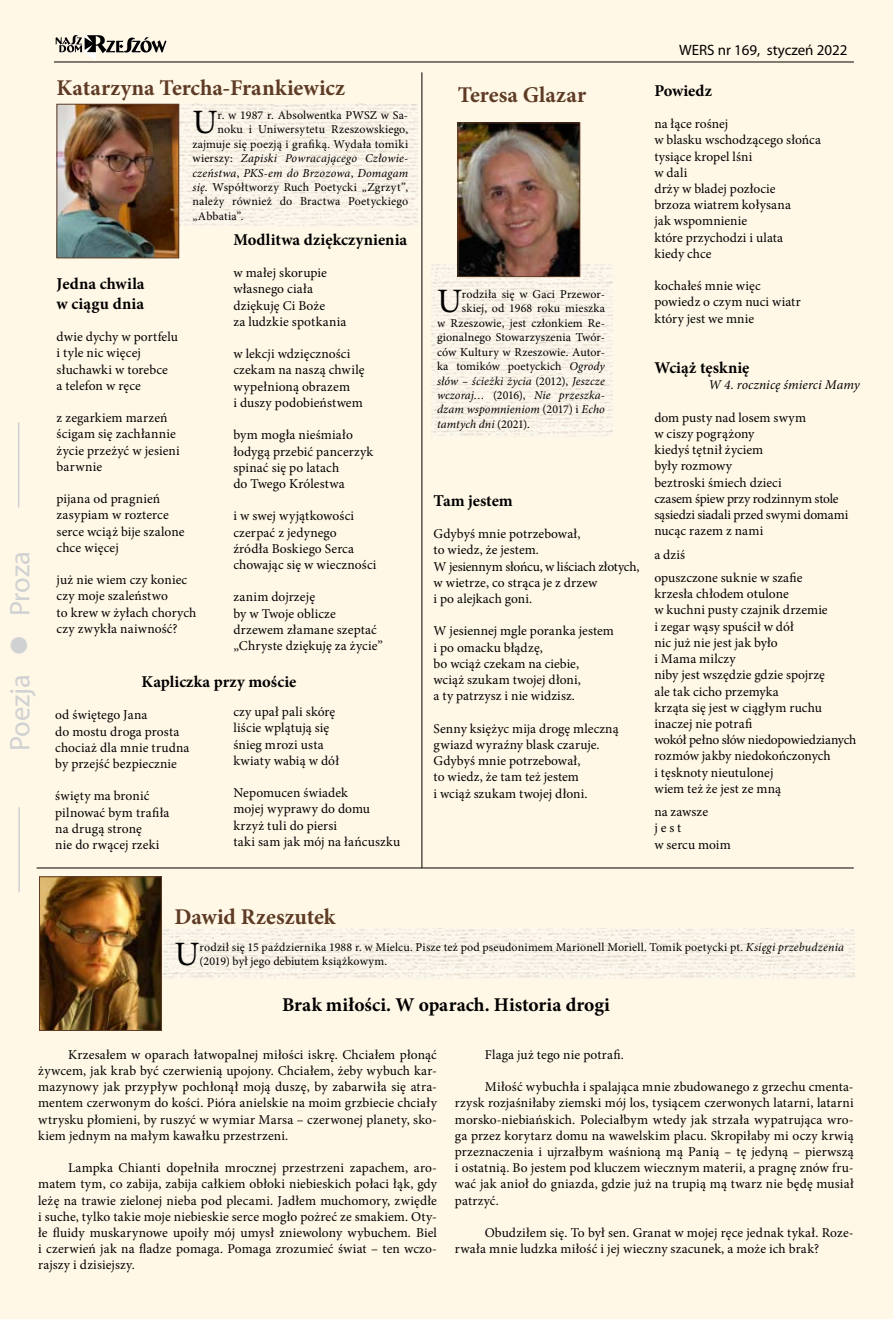
<style>
.page{position:relative;width:893px;height:1319px;background:#fff}
.page>*{position:absolute;margin:0;border:0;box-sizing:border-box;transform-origin:0 0}
.t1{font:34.2px "Minion Pro";color:#000}
.t2{font:28.5px "Myriad Pro";letter-spacing:-.005em;color:#d0d1d2}
.t3{font:700 22.5px "Minion Pro";color:#5e3b24}
.t4{font:700 19.5px "Minion Pro";color:#000}
.t5{font:700 16.5px/19.8px "Minion Pro";letter-spacing:.005em;color:#000}
.t6{font:15px "Myriad Pro";color:#000}
.t7{font:13.5px/16.2px "Minion Pro";letter-spacing:.005em;color:#000}
.t8{font:italic 13.5px "Minion Pro";letter-spacing:.005em;color:#000}
.t9{font:12px/14.4px "Minion Pro";letter-spacing:.01em;color:#000}
.t10{font:italic 12px "Minion Pro";letter-spacing:.01em;color:#000}
.s1{font-style:normal}
.s2{font-style:italic}
</style>
<div class="page">
<div style="left:0;top:0;width:893px;height:1318px;background:#fff8e7"></div>
<img style="left:179px;top:104px;width:238px;height:122px">
<img style="left:432px;top:264px;width:180px;height:173px">
<img style="left:162px;top:928px;width:693px;height:50px">
<img style="left:41px;top:878px;width:119px;height:150px">
<div style="left:39px;top:876px;width:123px;height:154px;border:1px solid #5e3b24"></div>
<img style="left:460px;top:125px;width:118px;height:150px">
<div style="left:458px;top:123px;width:122px;height:154px;border:1px solid #5e3b24"></div>
<hr style="left:37px;top:867px;width:817px;height:1px;background:#000">
<hr style="left:422px;top:72px;width:1px;height:795px;background:#000">
<img style="left:59px;top:106px;width:118px;height:150px">
<div style="left:57px;top:104px;width:122px;height:154px;border:1px solid #5e3b24"></div>
<svg style="left:55px;top:35px;width:112px;height:26px"></svg>
<hr style="left:54px;top:62px;width:800px;height:1px;background:#000">
<hr style="left:18px;top:807px;width:2px;height:85px;background:#d0d1d2">
<hr style="left:18px;top:422px;width:1px;height:85px;background:#d0d1d2">
<h2 class="t2" style="left:2px;top:751px;width:201px;rotate:-90deg">Poezja ● Proza</h2>
<h3 class="t3" style="left:57px;top:72px;width:290px">Katarzyna Tercha-Frankiewicz</h3>
<h3 class="t3" style="left:458px;top:79px;width:130px">Teresa Glazar</h3>
<h1 class="t1" style="left:192px;top:99px;width:27px">U</h1>
<p class="t9" style="left:218px;top:108px;width:192px">r. w 1987 r. Absolwentka PWSZ w Sa-</p>
<p class="t9" style="left:218px;top:122px;width:192px">noku i Uniwersytetu Rzeszowskiego,</p>
<p class="t9" style="left:192px;top:137px;width:217px">zajmuje się poezją i grafiką. Wydała tomiki</p>
<p class="t10" style="left:192px;top:150px;width:217px"><span class="s1">wierszy:</span> Zapiski Powracającego Człowie-</p>
<p class="t10" style="left:192px;top:164px;width:217px">czeństwa<span class="s1">,</span> PKS-em do Brzozowa<span class="s1">,</span> Domagam</p>
<p class="t9" style="left:192px;top:180px;width:217px"><span class="s2">się</span>. Współtworzy Ruch Poetycki „Zgrzyt”,</p>
<p class="t9" style="left:192px;top:194px;width:217px">należy również do Bractwa Poetyckiego</p>
<p class="t9" style="left:192px;top:209px;width:53px">„Abbatia”.</p>
<p class="t5" style="left:57px;top:273px;width:90px">Jedna chwila w ciągu dnia</p>
<p class="t7" style="left:57px;top:329px;width:123px">dwie dychy w portfelu i tyle nic więcej słuchawki w torebce<br>a telefon w ręce</p>
<p class="t7" style="left:57px;top:410px;width:125px">z zegarkiem marzeń ścigam się zachłannie życie przeżyć w jesieni barwnie</p>
<p class="t7" style="left:57px;top:491px;width:129px">pijana od pragnień zasypiam w rozterce serce wciąż bije szalone chce więcej</p>
<p class="t7" style="left:57px;top:572px;width:141px">już nie wiem czy koniec czy moje szaleństwo<br>to krew w żyłach chorych czy zwykła naiwność?</p>
<p class="t5" style="left:233px;top:229px;width:175px">Modlitwa dziękczynienia</p>
<p class="t7" style="left:233px;top:265px;width:115px">w małej skorupie własnego ciała dziękuję Ci Boże<br>za ludzkie spotkania</p>
<p class="t7" style="left:233px;top:346px;width:133px">w lekcji wdzięczności czekam na naszą chwilę wypełnioną obrazem<br>i duszy podobieństwem</p>
<p class="t7" style="left:233px;top:427px;width:141px">bym mogła nieśmiało łodygą przebić pancerzyk spinać się po latach<br>do Twego Królestwa</p>
<p class="t7" style="left:233px;top:508px;width:145px">i w swej wyjątkowości czerpać z jedynego<br>źródła Boskiego Serca chowając się w wieczności</p>
<p class="t7" style="left:233px;top:589px;width:151px">zanim dojrzeję<br>by w Twoje oblicze drzewem złamane szeptać „Chryste dziękuję za życie”</p>
<p class="t5" style="left:142px;top:671px;width:156px">Kapliczka przy moście</p>
<p class="t7" style="left:55px;top:707px;width:136px">od świętego Jana<br>do mostu droga prosta chociaż dla mnie trudna by przejść bezpiecznie</p>
<p class="t7" style="left:55px;top:788px;width:116px">święty ma bronić pilnować bym trafiła na drugą stronę<br>nie do rwącej rzeki</p>
<p class="t7" style="left:233px;top:703px;width:107px">czy upał pali skórę liście wplątują się śnieg mrozi usta kwiaty wabią w dół</p>
<p class="t7" style="left:233px;top:784px;width:169px">Nepomucen świadek<br>mojej wyprawy do domu krzyż tuli do piersi<br>taki sam jak mój na łańcuszku</p>
<h1 class="t1" style="left:437px;top:278px;width:27px">U</h1>
<p class="t9" style="left:462px;top:287px;width:144px">rodziła się w Gaci Przewor-</p>
<p class="t9" style="left:462px;top:301px;width:145px">skiej, od 1968 roku mieszka</p>
<p class="t9" style="left:437px;top:316px;width:169px">w Rzeszowie, jest członkiem Re-</p>
<p class="t9" style="left:437px;top:330px;width:169px">gionalnego Stowarzyszenia Twór-</p>
<p class="t9" style="left:437px;top:344px;width:169px">ców Kultury w Rzeszowie. Autor-</p>
<p class="t9" style="left:437px;top:359px;width:169px">ka tomików poetyckich <span class="s2">Ogrody</span></p>
<p class="t10" style="left:437px;top:372px;width:169px">słów – ścieżki życia <span class="s1">(2012),</span> Jeszcze</p>
<p class="t10" style="left:437px;top:387px;width:169px">wczoraj… <span class="s1">(2016),</span> Nie przeszka-</p>
<p class="t10" style="left:437px;top:401px;width:169px">dzam wspomnieniom <span class="s1">(2017) i</span> Echo</p>
<p class="t10" style="left:437px;top:415px;width:94px">tamtych dni <span class="s1">(2021).</span></p>
<p class="t5" style="left:434px;top:490px;width:81px">Tam jestem</p>
<p class="t7" style="left:434px;top:525px;width:207px">Gdybyś mnie potrzebował,<br>to wiedz, że jestem.<br>W jesiennym słońcu, w liściach złotych, w wietrze, co strąca je z drzew<br>i po alejkach goni.</p>
<p class="t7" style="left:434px;top:623px;width:182px">W jesiennej mgle poranka jestem i po omacku błądzę,<br>bo wciąż czekam na ciebie,<br>wciąż szukam twojej dłoni,<br>a ty patrzysz i nie widzisz.</p>
<p class="t7" style="left:434px;top:720px;width:187px">Senny księżyc mija drogę mleczną gwiazd wyraźny blask czaruje.<br>Gdybyś mnie potrzebował,<br>to wiedz, że tam też jestem<br>i wciąż szukam twojej dłoni.</p>
<p class="t6" style="left:679px;top:41px;width:170px">WERS nr 169, styczeń 2022</p>
<p class="t5" style="left:654px;top:80px;width:59px">Powiedz</p>
<p class="t7" style="left:654px;top:116px;width:168px">na łące rośnej<br>w blasku wschodzącego słońca tysiące kropel lśni<br>w dali<br>drży w bladej pozłocie<br>brzoza wiatrem kołysana<br>jak wspomnienie<br>które przychodzi i ulata<br>kiedy chce</p>
<p class="t7" style="left:654px;top:278px;width:148px">kochałeś mnie więc powiedz o czym nuci wiatr który jest we mnie</p>
<p class="t5" style="left:654px;top:358px;width:97px">Wciąż tęsknię</p>
<p class="t8" style="left:708px;top:376px;width:153px">W 4. rocznicę śmierci Mamy</p>
<p class="t7" style="left:654px;top:409px;width:196px">dom pusty nad losem swym<br>w ciszy pogrążony<br>kiedyś tętnił życiem<br>były rozmowy<br>beztroski śmiech dzieci<br>czasem śpiew przy rodzinnym stole sąsiedzi siadali przed swymi domami nucąc razem z nami</p>
<p class="t7" style="left:654px;top:542px;width:150px;line-height:23.4px">a dziś<br>opuszczone suknie w szafie</p>
<p class="t7" style="left:654px;top:586px;width:204px">krzesła chłodem otulone<br>w kuchni pusty czajnik drzemie<br>i zegar wąsy spuścił w dół<br>nic już nie jest jak było<br>i Mama milczy<br>niby jest wszędzie gdzie spojrzę<br>ale tak cicho przemyka<br>krząta się jest w ciągłym ruchu inaczej nie potrafi<br>wokół pełno słów niedopowiedzianych rozmów jakby niedokończonych<br>i tęsknoty nieutulonej<br>wiem też że jest ze mną</p>
<p class="t7" style="left:654px;top:803px;width:78px">na zawsze<br>j e s t<br>w sercu moim</p>
<h3 class="t3" style="left:174px;top:900px;width:162px">Dawid Rzeszutek</h3>
<h1 class="t1" style="left:174px;top:931px;width:27px">U</h1>
<p class="t9" style="left:200px;top:939px;width:646px">rodził się 15 października 1988 r. w Mielcu. Pisze też pod pseudonimem Marionell Moriell. Tomik poetycki pt. <span class="s2">Księgi przebudzenia </span>(2019) był jego debiutem książkowym.</p>
<h3 class="t4" style="left:282px;top:990px;width:329px">Brak miłości. W oparach. Historia drogi</h3>
<p class="t7" style="left:38px;top:1046px;width:400px;text-align:justify;text-indent:30px">Krzesałem w oparach łatwopalnej miłości iskrę. Chciałem płonąć żywcem, jak krab być czerwienią upojony. Chciałem, żeby wybuch kar&shy;mazynowy jak przypływ pochłonął moją duszę, by zabarwiła się atra&shy;mentem czerwonym do kości. Pióra anielskie na moim grzbiecie chciały wtrysku płomieni, by ruszyć w wymiar Marsa – czerwonej planety, sko&shy;kiem jednym na małym kawałku przestrzeni.</p>
<p class="t7" style="left:38px;top:1159px;width:400px;text-align:justify;text-indent:30px">Lampka Chianti dopełniła mrocznej przestrzeni zapachem, aro&shy;matem tym, co zabija, zabija całkiem obłoki niebieskich połaci łąk, gdy leżę na trawie zielonej nieba pod plecami. Jadłem muchomory, zwiędłe i suche, tylko takie moje niebieskie serce mogło pożreć ze smakiem. Oty&shy;łe fluidy muskarynowe upoiły mój umysł zniewolony wybuchem. Biel i czerwień jak na fladze pomaga. Pomaga zrozumieć świat – ten wczo&shy;rajszy i dzisiejszy.</p>
<p class="t7" style="left:485px;top:1046px;width:141px">Flaga już tego nie potrafi.</p>
<p class="t7" style="left:455px;top:1078px;width:400px;text-align:justify;text-indent:30px">Miłość wybuchła i spalająca mnie zbudowanego z grzechu cmenta&shy;rzysk rozjaśniłaby ziemski mój los, tysiącem czerwonych latarni, latarni morsko-niebiańskich. Poleciałbym wtedy jak strzała wypatrująca wro&shy;ga przez korytarz domu na wawelskim placu. Skropiłaby mi oczy krwią przeznaczenia i ujrzałbym waśnioną mą Panią – tę jedyną – pierwszą i ostatnią. Bo jestem pod kluczem wiecznym materii, a pragnę znów fru&shy;wać jak anioł do gniazda, gdzie już na trupią mą twarz nie będę musiał patrzyć.</p>
<p class="t7" style="left:455px;top:1224px;width:400px;text-indent:30px">Obudziłem się. To był sen. Granat w mojej ręce jednak tykał. Roze&shy;rwała mnie ludzka miłość i jej wieczny szacunek, a może ich brak?</p>
</div>
